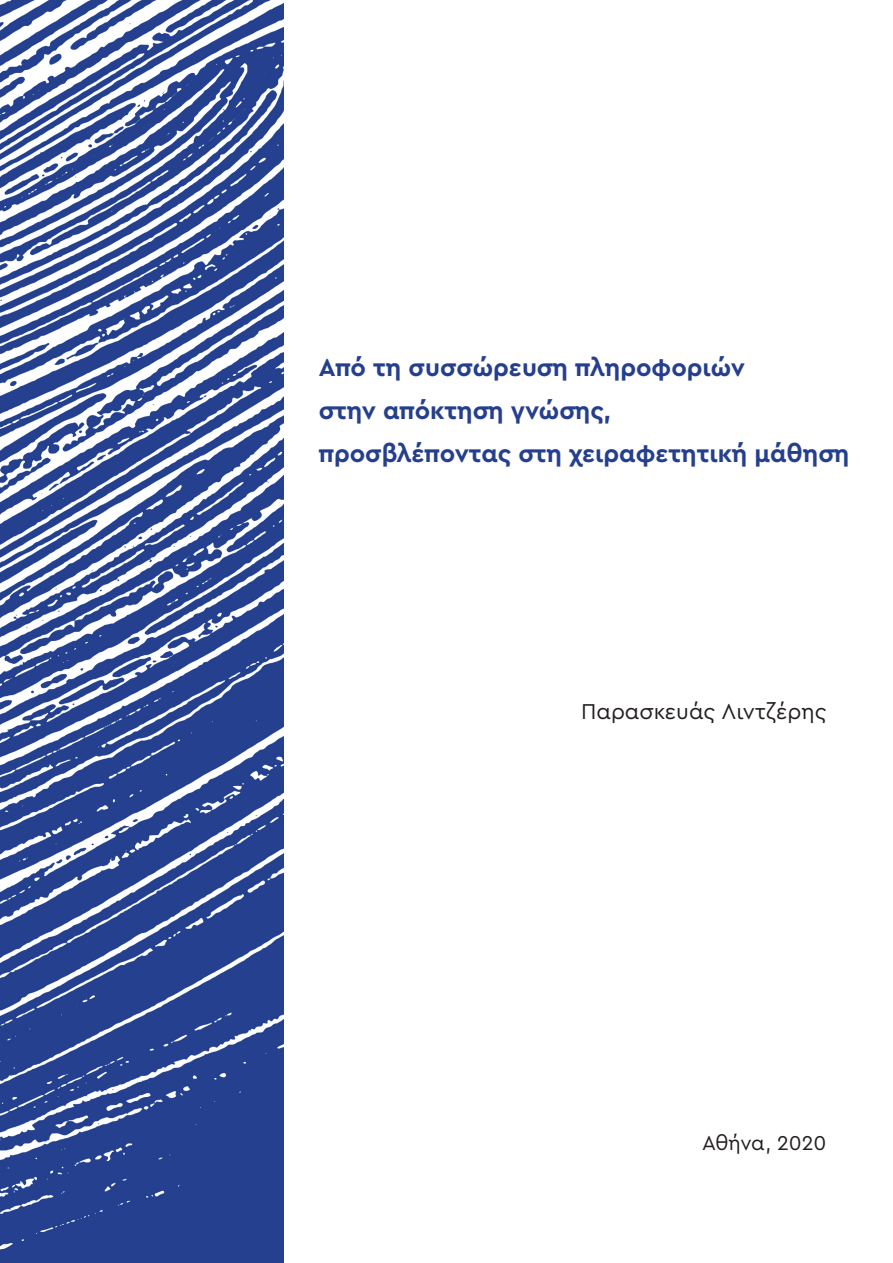
<style>
.page{position:relative;width:893px;height:1263px;background:#fff}
.page>*{position:absolute;margin:0;border:0;box-sizing:border-box;transform-origin:0 0}
.τιτλοι{font:700 25.5px "Cera Pro";color:#253f8e}
.κειμενο{font:22.5px "Cera Pro";color:#231f20}
.κειμενο-2{font:21px "Cera Pro";color:#231f20}
</style>
<div class="page">
<img style="left:0;top:0;width:284px;height:1263px">
<p class="τιτλοι" style="left:319px;top:350px;width:428px">Από τη συσσώρευση πληροφοριών</p>
<p class="τιτλοι" style="left:319px;top:393px;width:294px">στην απόκτηση γνώσης,</p>
<p class="τιτλοι" style="left:319px;top:437px;width:532px">προσβλέποντας στη χειραφετητική μάθηση</p>
<p class="κειμενο" style="left:581px;top:696px;width:247px">Παρασκευάς Λιντζέρης</p>
<p class="κειμενο-2" style="left:702px;top:1129px;width:126px">Αθήνα, 2020</p>
</div>
